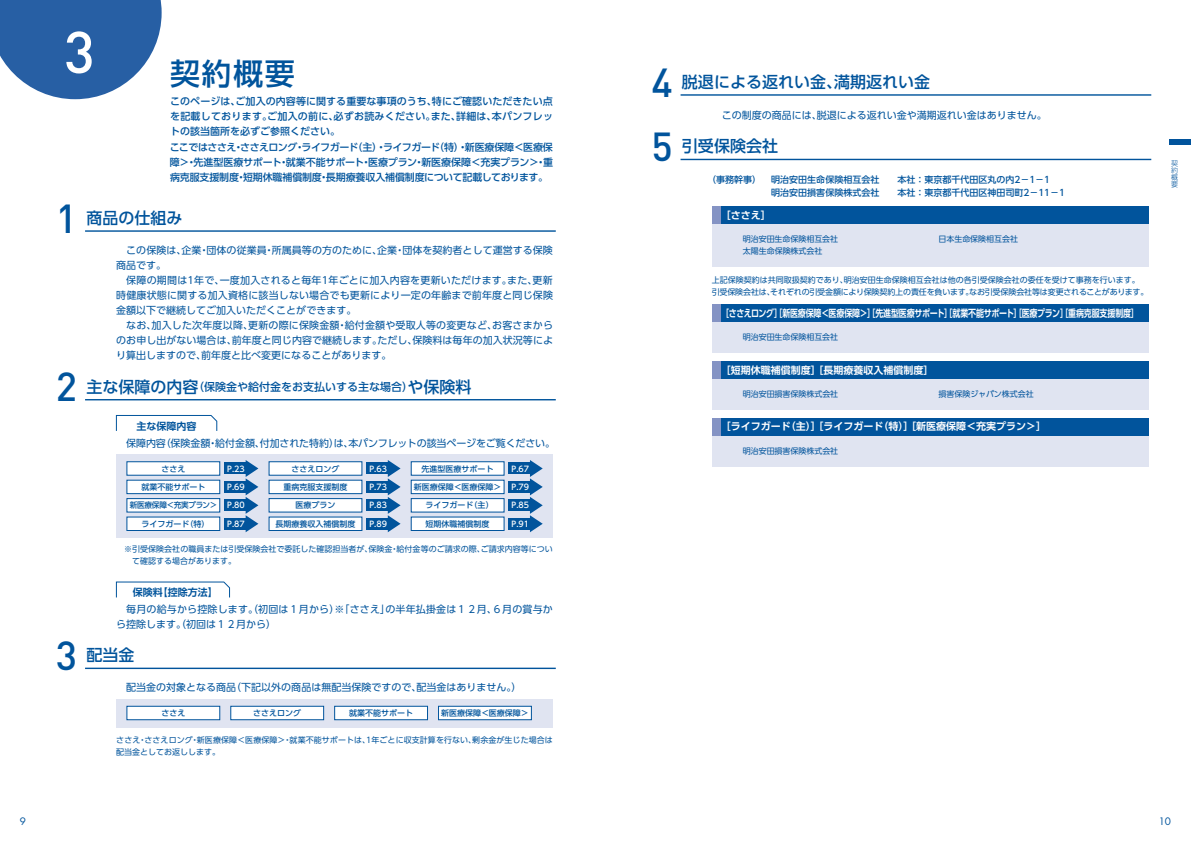
<style>
.page{position:relative;width:1191px;height:842px;background:#fff}
.page>*{position:absolute;margin:0;border:0;box-sizing:border-box;transform-origin:0 0}
.t1{font:500 58px "DIN Pro";color:#fff}
.t2{font:500 40px "DIN Pro";color:#01549c}
.t3{font:500 30px "UD Shin Go Pro";color:#01549c}
.t4{font:500 16px "UD Shin Go Pro";color:#01549c}
.t5{font:500 11px "UD Shin Go Pro";color:#01549c}
.t6{font:10px/15px "UD Shin Go Pro";color:#01549c}
.t7{font:500 10px/15px "UD Shin Go Pro";color:#01549c;text-align:justify}
.t8{font:700 10px "UD Shin Go Pro De";letter-spacing:-.01em;color:#fff}
.t9{font:700 10px "UD Shin Go Pro De";letter-spacing:-.03em;color:#fff;scale:.8 1}
.t10{font:700 10px "UD Shin Go Pro De";color:#01549c}
.t11{font:10px "Futura Std";color:#01549c}
.t12{font:500 9px/13.5px "UD Shin Go Pro";color:#01549c}
.t13{font:8px/12px "UD Shin Go Pro";color:#01549c}
.t14{font:500 8px "UD Shin Go Pro";color:#01549c}
.t15{font:500 8px "UD Shin Go Pro";color:#fff}
.t16{font:500 8px "UD Shin Go Pro";letter-spacing:-.025em;color:#01549c;scale:.95 1}
.t17{font:300 7px/7px "UD Shin Go Pro";color:#01549c;text-align:justify}
.s1{font-size:16px}
.s2{color:#fff}
</style>
<div class="page">
<svg style="left:0;top:0;width:162px;height:99px"></svg>
<hr style="left:85px;top:230px;width:471px;height:2px;background:#01549c">
<hr style="left:85px;top:399px;width:471px;height:1px;background:#01549c">
<svg style="left:116px;top:415px;width:101px;height:16px"></svg>
<div style="left:116px;top:454px;width:437px;height:84px;background:#e0e4f1"></div>
<div style="left:224px;top:463px;width:22px;height:11px;background:#01549c"></div>
<div style="left:127px;top:461px;width:93px;height:15px;background:#fff;border:1px solid #01549c"></div>
<div style="left:366px;top:463px;width:22px;height:11px;background:#01549c"></div>
<div style="left:269px;top:461px;width:93px;height:15px;background:#fff;border:1px solid #01549c"></div>
<div style="left:509px;top:463px;width:21px;height:11px;background:#01549c"></div>
<div style="left:411px;top:461px;width:93px;height:15px;background:#fff;border:1px solid #01549c"></div>
<div style="left:224px;top:481px;width:22px;height:12px;background:#01549c"></div>
<div style="left:127px;top:480px;width:93px;height:14px;background:#fff;border:1px solid #01549c"></div>
<div style="left:366px;top:481px;width:22px;height:12px;background:#01549c"></div>
<div style="left:269px;top:480px;width:93px;height:14px;background:#fff;border:1px solid #01549c"></div>
<div style="left:509px;top:481px;width:21px;height:12px;background:#01549c"></div>
<div style="left:411px;top:480px;width:93px;height:14px;background:#fff;border:1px solid #01549c"></div>
<div style="left:224px;top:500px;width:22px;height:11px;background:#01549c"></div>
<div style="left:127px;top:498px;width:93px;height:14px;background:#fff;border:1px solid #01549c"></div>
<div style="left:366px;top:500px;width:22px;height:11px;background:#01549c"></div>
<div style="left:269px;top:498px;width:93px;height:14px;background:#fff;border:1px solid #01549c"></div>
<div style="left:509px;top:500px;width:21px;height:11px;background:#01549c"></div>
<div style="left:411px;top:498px;width:93px;height:14px;background:#fff;border:1px solid #01549c"></div>
<div style="left:224px;top:518px;width:22px;height:11px;background:#01549c"></div>
<svg style="left:246px;top:460px;width:12px;height:72px"></svg>
<div style="left:127px;top:517px;width:93px;height:14px;background:#fff;border:1px solid #01549c"></div>
<div style="left:366px;top:518px;width:22px;height:11px;background:#01549c"></div>
<svg style="left:388px;top:460px;width:12px;height:72px"></svg>
<div style="left:269px;top:517px;width:93px;height:14px;background:#fff;border:1px solid #01549c"></div>
<div style="left:509px;top:518px;width:21px;height:11px;background:#01549c"></div>
<svg style="left:530px;top:460px;width:13px;height:72px"></svg>
<div style="left:411px;top:517px;width:93px;height:14px;background:#fff;border:1px solid #01549c"></div>
<svg style="left:116px;top:582px;width:114px;height:16px"></svg>
<hr style="left:85px;top:668px;width:471px;height:1px;background:#01549c">
<div style="left:116px;top:699px;width:437px;height:28px;background:#e0e4f1"></div>
<div style="left:127px;top:706px;width:93px;height:14px;background:#fff;border:1px solid #01549c"></div>
<div style="left:230px;top:706px;width:94px;height:14px;background:#fff;border:1px solid #01549c"></div>
<div style="left:334px;top:706px;width:94px;height:14px;background:#fff;border:1px solid #01549c"></div>
<div style="left:438px;top:706px;width:94px;height:14px;background:#fff;border:1px solid #01549c"></div>
<hr style="left:680px;top:94px;width:471px;height:2px;background:#01549c">
<hr style="left:680px;top:159px;width:471px;height:1px;background:#01549c">
<div style="left:711px;top:223px;width:437px;height:44px;background:#e0e4f1"></div>
<div style="left:720px;top:206px;width:428px;height:17px;background:#01549c"></div>
<div style="left:711px;top:206px;width:9px;height:17px;background:#8493c4"></div>
<div style="left:711px;top:322px;width:437px;height:31px;background:#e0e4f1"></div>
<div style="left:720px;top:305px;width:428px;height:17px;background:#01549c"></div>
<div style="left:711px;top:305px;width:9px;height:17px;background:#8493c4"></div>
<div style="left:711px;top:378px;width:437px;height:32px;background:#e0e4f1"></div>
<div style="left:720px;top:361px;width:428px;height:17px;background:#01549c"></div>
<div style="left:711px;top:361px;width:9px;height:17px;background:#8493c4"></div>
<div style="left:711px;top:435px;width:437px;height:31px;background:#e0e4f1"></div>
<div style="left:720px;top:418px;width:428px;height:17px;background:#01549c"></div>
<div style="left:711px;top:418px;width:9px;height:17px;background:#8493c4"></div>
<div style="left:1169px;top:139px;width:22px;height:6px;background:#01549c"></div>
<h1 class="t1" style="left:64px;top:5px;width:32px">3</h1>
<h3 class="t3" style="left:170px;top:49px;width:126px">契約概要</h3>
<p class="t7" style="left:170px;top:94px;width:384px">このページは、ご加入の内容等に関する重要な事項のうち、特にご確認いただきたい点を記載しております。ご加入の前に、必ずお読みください。また、詳細は、本パンフレットの該当箇所を必ずご参照ください。</p>
<p class="t7" style="left:170px;top:140px;width:385px">ここではささえ・ささえロング・ライフガード（主）・ライフガード（特）・新医療保障＜医療保障＞・先進型医療サポート・就業不能サポート・医療プラン・新医療保障＜充実プラン＞・重病克服支援制度・短期休職補償制度・長期療養収入補償制度について記載しております。</p>
<h2 class="t2" style="left:56px;top:186px;width:23px">1</h2>
<h3 class="t4" style="left:86px;top:205px;width:97px">商品の仕組み</h3>
<p class="t6" style="left:116px;top:242px;width:438px;text-indent:10px">この保険は、企業・団体の従業員・所属員等の方のために、企業・団体を契約者として運営する保険商品です。</p>
<p class="t6" style="left:116px;top:272px;width:438px;text-align:justify;text-indent:10px">保障の期間は1年で、一度加入されると毎年1年ごとに加入内容を更新いただけます。また、更新時健康状態に関する加入資格に該当しない場合でも更新により一定の年齢まで前年度と同じ保険金額以下で継続してご加入いただくことができます。</p>
<p class="t6" style="left:116px;top:317px;width:438px;text-align:justify;text-indent:10px">なお、加入した次年度以降、更新の際に保険金額・給付金額や受取人等の変更など、お客さまからのお申し出がない場合は、前年度と同じ内容で継続します。ただし、保険料は毎年の加入状況等により算出しますので、前年度と比べ変更になることがあります。</p>
<h2 class="t2" style="left:56px;top:354px;width:23px">2</h2>
<p class="t5" style="left:86px;top:378px;width:386px"><span class="s1">主な保障の内容</span>（保険金や給付金をお支払いする主な場合）<span class="s1">や保険料</span></p>
<p class="t6" style="left:126px;top:435px;width:430px">保障内容（保険金額・給付金額、付加された特約）は、本パンフレットの該当ページをご覧ください。</p>
<p class="t10" style="left:137px;top:418px;width:61px">主な保障内容</p>
<p class="t14" style="left:161px;top:462px;width:25px">ささえ</p>
<p class="t15" style="left:227px;top:462px;width:19px">P.23</p>
<p class="t14" style="left:291px;top:462px;width:49px">ささえロング</p>
<p class="t15" style="left:369px;top:462px;width:19px">P.63</p>
<p class="t14" style="left:421px;top:462px;width:73px">先進型医療サポート</p>
<p class="t15" style="left:511px;top:462px;width:19px">P.67</p>
<p class="t14" style="left:141px;top:480px;width:65px">就業不能サポート</p>
<p class="t15" style="left:227px;top:480px;width:19px">P.69</p>
<p class="t14" style="left:283px;top:480px;width:65px">重病克服支援制度</p>
<p class="t15" style="left:369px;top:480px;width:19px">P.73</p>
<p class="t14" style="left:414px;top:480px;width:89px">新医療保障＜医療保障＞</p>
<p class="t15" style="left:511px;top:480px;width:19px">P.79</p>
<p class="t16" style="left:130px;top:499px;width:123px">新医療保障＜充実プラン＞ <span class="s2">P.80</span></p>
<p class="t14" style="left:295px;top:499px;width:41px">医療プラン</p>
<p class="t15" style="left:369px;top:499px;width:19px">P.83</p>
<p class="t14" style="left:425px;top:499px;width:69px">ライフガード（主）</p>
<p class="t15" style="left:511px;top:499px;width:19px">P.85</p>
<p class="t14" style="left:141px;top:517px;width:69px">ライフガード（特）</p>
<p class="t15" style="left:227px;top:517px;width:19px">P.87</p>
<p class="t14" style="left:275px;top:517px;width:81px">長期療養収入補償制度</p>
<p class="t15" style="left:369px;top:517px;width:19px">P.89</p>
<p class="t14" style="left:425px;top:517px;width:65px">短期休職補償制度</p>
<p class="t15" style="left:511px;top:517px;width:19px">P.91</p>
<p class="t13" style="left:132px;top:543px;width:422px;text-indent:-8px">※引受保険会社の職員または引受保険会社で委託した確認担当者が、保険金・給付金等のご請求の際、ご請求内容等について確認する場合があります。</p>
<p class="t6" style="left:116px;top:602px;width:438px;text-indent:10px">毎月の給与から控除します。（初回は１月から）※「ささえ」の半年払掛金は１２月、６月の賞与から控除します。（初回は１２月から）</p>
<p class="t10" style="left:133px;top:584px;width:86px">保険料【控除方法】</p>
<h2 class="t2" style="left:56px;top:623px;width:23px">3</h2>
<h3 class="t4" style="left:86px;top:642px;width:49px">配当金</h3>
<p class="t6" style="left:126px;top:680px;width:397px">配当金の対象となる商品（下記以外の商品は無配当保険ですので、配当金はありません。）</p>
<p class="t14" style="left:161px;top:706px;width:25px">ささえ</p>
<p class="t14" style="left:253px;top:706px;width:49px">ささえロング</p>
<p class="t14" style="left:349px;top:706px;width:65px">就業不能サポート</p>
<p class="t14" style="left:441px;top:706px;width:89px">新医療保障＜医療保障＞</p>
<p class="t13" style="left:116px;top:733px;width:438px">ささえ・ささえロング・新医療保障＜医療保障＞・就業不能サポートは、1年ごとに収支計算を行ない、剰余金が生じた場合は配当金としてお返しします。</p>
<h2 class="t2" style="left:651px;top:50px;width:23px">4</h2>
<h3 class="t4" style="left:682px;top:69px;width:249px">脱退による返れい金、満期返れい金</h3>
<p class="t6" style="left:721px;top:108px;width:326px">この制度の商品には、脱退による返れい金や満期返れい金はありません。</p>
<h2 class="t2" style="left:651px;top:114px;width:23px">5</h2>
<h3 class="t4" style="left:682px;top:133px;width:97px">引受保険会社</h3>
<p class="t12" style="left:771px;top:173px;width:295px;text-indent:-64px">（事務幹事） 明治安田生命保険相互会社　　本社：東京都千代田区丸の内2－1－1<br>明治安田損害保険株式会社　　本社：東京都千代田区神田司町2－11－1</p>
<p class="t13" style="left:743px;top:232px;width:97px">明治安田生命保険相互会社</p>
<p class="t13" style="left:938px;top:232px;width:81px">日本生命保険相互会社</p>
<p class="t13" style="left:743px;top:245px;width:81px">太陽生命保険株式会社</p>
<p class="t8" style="left:721px;top:207px;width:51px">［ささえ］</p>
<p class="t13" style="left:711px;top:273px;width:438px">上記保険契約は共同取扱契約であり、明治安田生命保険相互会社は他の各引受保険会社の委任を受けて事務を行います。引受保険会社は、それぞれの引受金額により保険契約上の責任を負います。なお引受保険会社等は変更されることがあります。</p>
<p class="t13" style="left:743px;top:331px;width:97px">明治安田生命保険相互会社</p>
<p class="t9" style="left:721px;top:305px;width:523px">［ささえロング］［新医療保障＜医療保障＞］［先進型医療サポート］［就業不能サポート］［医療プラン］［重病克服支援制度］</p>
<p class="t8" style="left:721px;top:362px;width:214px">［短期休職補償制度］［長期療養収入補償制度］</p>
<p class="t13" style="left:743px;top:388px;width:97px">明治安田損害保険株式会社</p>
<p class="t13" style="left:938px;top:388px;width:97px">損害保険ジャパン株式会社</p>
<p class="t8" style="left:721px;top:418px;width:326px">［ライフガード（主）］［ライフガード（特）］［新医療保障＜充実プラン＞］</p>
<p class="t13" style="left:743px;top:444px;width:97px">明治安田損害保険株式会社</p>
<p class="t17" style="left:1171px;top:160px;width:8px">契約概要</p>
<p class="t11" style="left:20px;top:815px;width:8px">9</p>
<p class="t11" style="left:1158px;top:815px;width:14px">10</p>
</div>
